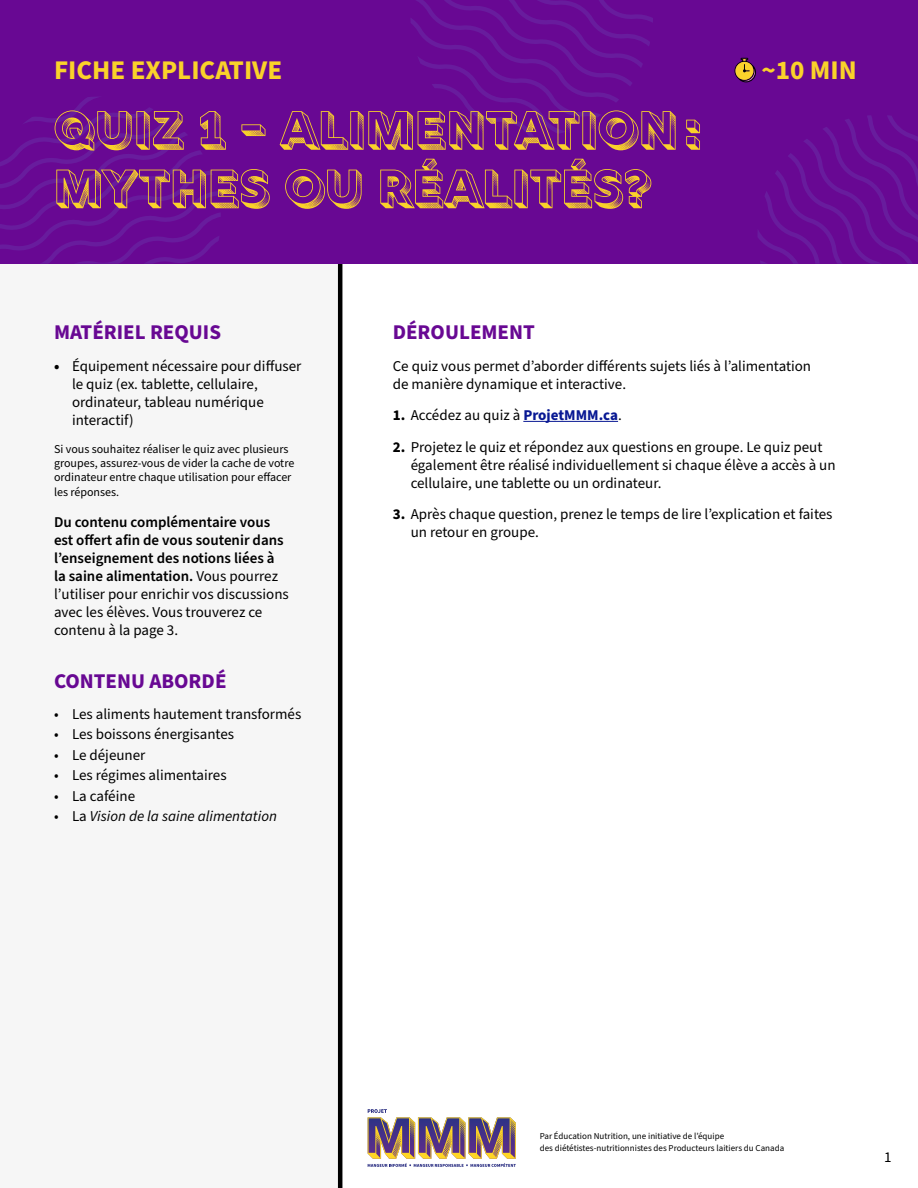
<style>
.page{position:relative;width:918px;height:1188px;background:#fff}
.page>*{position:absolute;margin:0;border:0;box-sizing:border-box;transform-origin:0 0}
.t1{font:52.5px/58.5px "Rig Bold Halftone";color:#fad22a}
.t2{font:700 27px "Source Sans Pro";color:#fad22a}
.t3{font:700 21px "Source Sans Pro";color:#680893}
.t4{font:15px/18px "Source Sans Pro";color:#000}
.t5{font:600 15px/18px "Source Sans Pro";color:#000}
.t6{font:italic 15px "Source Sans Pro";color:#000}
.t7{font:12px/14.4px "Source Sans Pro";color:#000}
.t8{font:9px/12px "Source Sans Pro";color:#000}
.s1{font-weight:900}
.s2{font-weight:400}
.s3{font-style:normal}
.s4{font-weight:700}
.s5{font-weight:700;color:#081893}
</style>
<div class="page">
<svg style="left:337px;top:264px;width:5px;height:924px;background:#2e2e2e"></svg>
<div style="left:0;top:0;width:918px;height:264px;background:#680893"></div>
<svg style="left:410px;top:0;width:243px;height:137px"></svg>
<svg style="left:0;top:97px;width:221px;height:167px"></svg>
<svg style="left:758px;top:115px;width:160px;height:149px"></svg>
<svg style="left:368px;top:1109px;width:148px;height:58px"></svg>
<svg style="left:735px;top:58px;width:21px;height:24px"></svg>
<hr style="left:523px;top:421px;width:95px;height:1px;background:#081893">
<h2 class="t2" style="left:54px;top:52px;width:230px">FICHE EXPLICATIVE</h2>
<h1 class="t1" style="left:54px;top:103px;width:649px">QUIZ 1 - ALIMENTATION:<br>MYTHES OU RÉALITÉS?</h1>
<h2 class="t2" style="left:761px;top:52px;width:97px">~10 MIN</h2>
<h3 class="t3" style="left:54px;top:318px;width:169px">MATÉRIEL REQUIS</h3>
<p class="t4" style="left:72px;top:357px;width:231px;text-indent:-18px"><span class="s1">•</span> Équipement nécessaire pour diffuser le quiz (ex. tablette, cellulaire, ordinateur, tableau numérique interactif)</p>
<p class="t7" style="left:54px;top:442px;width:242px">Si vous souhaitez réaliser le quiz avec plusieurs groupes, assurez-vous de vider la cache de votre ordinateur entre chaque utilisation pour effacer les réponses.</p>
<p class="t5" style="left:54px;top:514px;width:236px">Du contenu complémentaire vous est offert afin de vous soutenir dans l’enseignement des notions liées à la saine alimentation. <span class="s2">Vous pourrez l’utiliser pour enrichir vos discussions avec les élèves. Vous trouverez ce contenu à la page 3.</span></p>
<h3 class="t3" style="left:54px;top:666px;width:174px">CONTENU ABORDÉ</h3>
<p class="t4" style="left:54px;top:706px;width:249px">• Les aliments hautement transformés</p>
<p class="t4" style="left:54px;top:726px;width:182px">• Les boissons énergisantes</p>
<p class="t4" style="left:54px;top:746px;width:93px">• Le déjeuner</p>
<p class="t4" style="left:54px;top:767px;width:174px">• Les régimes alimentaires</p>
<p class="t4" style="left:54px;top:787px;width:83px">• La caféine</p>
<p class="t6" style="left:54px;top:806px;width:224px"><span class="s3">• La</span> Vision de la saine alimentation</p>
<h3 class="t3" style="left:393px;top:318px;width:144px">DÉROULEMENT</h3>
<p class="t4" style="left:393px;top:357px;width:420px">Ce quiz vous permet d’aborder différents sujets liés à l’alimentation de manière dynamique et interactive.</p>
<p class="t4" style="left:393px;top:407px;width:231px"><span class="s4">1.</span> Accédez au quiz à <span class="s5">ProjetMMM.ca</span>.</p>
<p class="t4" style="left:411px;top:438px;width:426px;text-indent:-18px"><span class="s4">2.</span> Projetez le quiz et répondez aux questions en groupe. Le quiz peut également être réalisé individuellement si chaque élève a accès à un cellulaire, une tablette ou un ordinateur.</p>
<p class="t4" style="left:411px;top:506px;width:423px;text-indent:-18px"><span class="s4">3.</span> Après chaque question, prenez le temps de lire l’explication et faites un retour en groupe.</p>
<p class="t8" style="left:540px;top:1130px;width:246px">Par Éducation Nutrition, une initiative de l’équipe<br>des diététistes-nutritionnistes des Producteurs laitiers du Canada</p>
<p class="t4" style="left:884px;top:1148px;width:9px">1</p>
</div>
